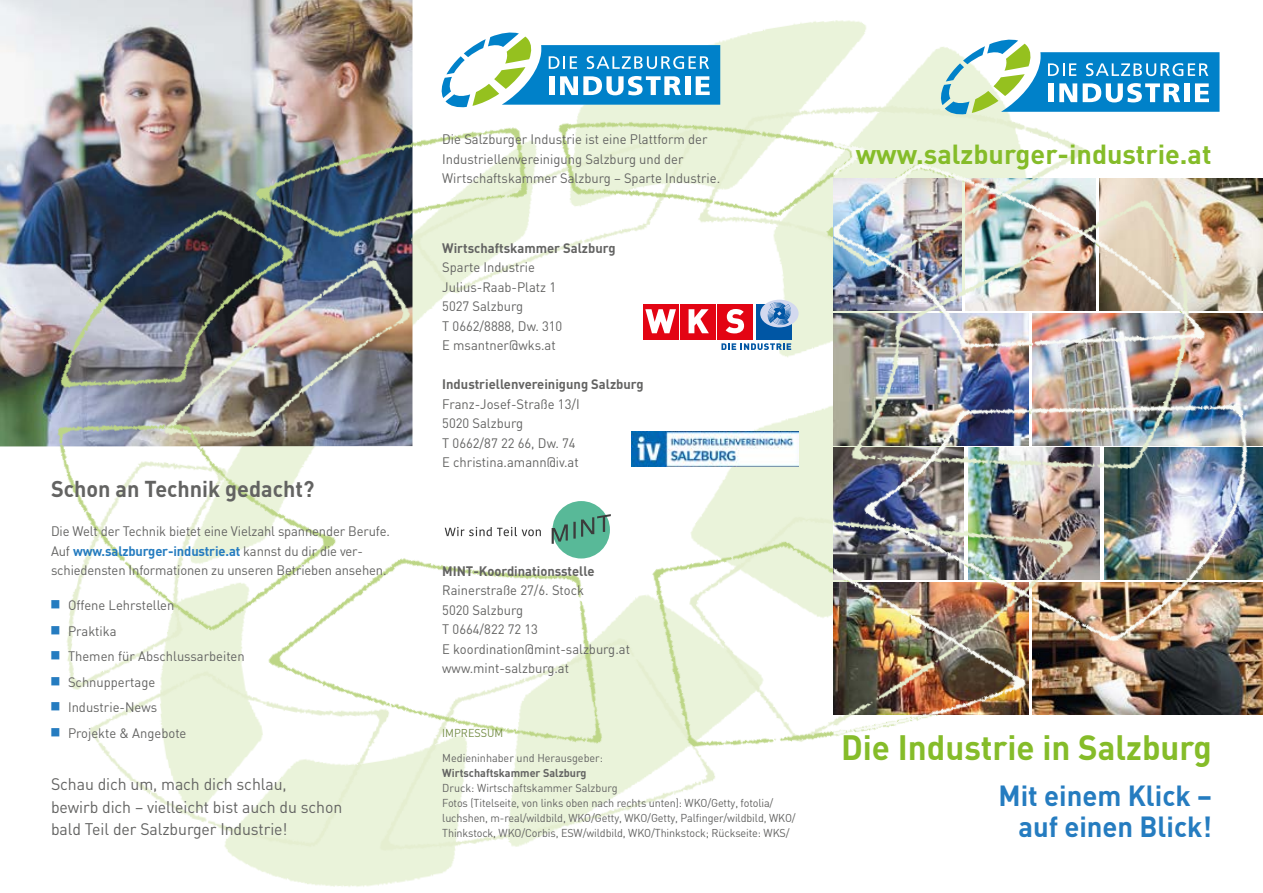
<style>
.page{position:relative;width:1263px;height:893px;background:#fff}
.page>*{position:absolute;margin:0;border:0;box-sizing:border-box;transform-origin:0 0}
.t1{font:700 34.5px "DIN";color:#85bc29;scale:.96 1}
.t2{font:700 28.5px/31.5px "DIN";color:#257cc0;text-align:right;scale:.96 1}
.t3{font:700 27px "DIN";color:#85bc29}
.t4{font:700 22.5px "DIN";color:#636362;scale:.96 1}
.t5{font:16.5px/22.5px "DIN";letter-spacing:-.005em;color:#636362;scale:.96 1}
.t6{font:13.5px/19.5px "DIN";color:#636362;scale:.96 1}
.t7{font:700 13.5px "DIN";color:#636362;scale:.96 1}
.t8{font:11.25px/15px "DIN";letter-spacing:-.01em;color:#636362;scale:.96 1}
.t9{font:700 11.25px "DIN";color:#636362;scale:.96 1}
.t10{font:11.25px "DIN";color:#748d45;scale:.96 1}
.s1{font-weight:700;color:#257cc0}
</style>
<div class="page">
<img style="left:0;top:0;width:866px;height:887px">
<svg style="left:441px;top:31px;width:279px;height:77px"></svg>
<img style="left:0;top:0;width:69px;height:446px">
<img style="left:69px;top:0;width:343px;height:446px">
<img style="left:833px;top:770px;width:33px;height:87px">
<img style="left:833px;top:29px;width:430px;height:741px">
<svg style="left:940px;top:39px;width:279px;height:76px"></svg>
<div style="left:680px;top:304px;width:35px;height:35px;background:#e30413"></div>
<svg style="left:688px;top:309px;width:21px;height:24px"></svg>
<div style="left:643px;top:304px;width:35px;height:35px;background:#e30413"></div>
<svg style="left:645px;top:309px;width:31px;height:24px"></svg>
<div style="left:756px;top:304px;width:35px;height:35px;background:#0056a4"></div>
<svg style="left:721px;top:343px;width:70px;height:7px"></svg>
<div style="left:760px;top:300px;width:38px;height:27px;background:#d3d9ef;border-radius:50%"></div>
<svg style="left:766px;top:301px;width:26px;height:25px"></svg>
<div style="left:717px;top:304px;width:35px;height:35px;background:#e30413"></div>
<svg style="left:726px;top:309px;width:18px;height:24px"></svg>
<img style="left:631px;top:431px;width:167px;height:36px">
<svg style="left:445px;top:527px;width:96px;height:9px"></svg>
<div style="left:552px;top:501px;width:58px;height:57px;background:#58b998;border-radius:50%"></div>
<svg style="left:552px;top:514px;width:59px;height:30px"></svg>
<svg style="left:51px;top:600px;width:8px;height:9px"></svg>
<svg style="left:51px;top:626px;width:8px;height:8px"></svg>
<svg style="left:51px;top:651px;width:8px;height:9px"></svg>
<svg style="left:51px;top:677px;width:8px;height:8px"></svg>
<svg style="left:51px;top:702px;width:8px;height:9px"></svg>
<svg style="left:51px;top:728px;width:8px;height:8px"></svg>
<h3 class="t4" style="left:51px;top:474px;width:276px">Schon an Technik gedacht?</h3>
<p class="t6" style="left:51px;top:521px;width:354px">Die Welt der Technik bietet eine Vielzahl spannender Berufe.<br>Auf <span class="s1">www.salzburger-industrie.at</span> kannst du dir die ver&shy;schiedensten Informationen zu unseren Betrieben ansehen.</p>
<p class="t6" style="left:68px;top:593px;width:186px;line-height:25.5px">Offene Lehrstellen<br>Praktika<br>Themen für Abschlussarbeiten<br>Schnuppertage<br>Industrie-News<br>Projekte &amp; Angebote</p>
<p class="t5" style="left:51px;top:773px;width:305px">Schau dich um, mach dich schlau,<br>bewirb dich – vielleicht bist auch du schon bald Teil der Salzburger Industrie!</p>
<p class="t6" style="left:442px;top:130px;width:291px">Die Salzburger Industrie ist eine Plattform der<br>Industriellenvereinigung Salzburg und der<br>Wirtschaftskammer Salzburg – Sparte Industrie.</p>
<p class="t7" style="left:442px;top:239px;width:182px">Wirtschaftskammer Salzburg</p>
<p class="t6" style="left:442px;top:257px;width:127px">Sparte Industrie<br>Julius-Raab-Platz 1<br>5027 Salzburg<br>T 0662/8888, Dw. 310<br>E msantner@wks.at</p>
<p class="t7" style="left:442px;top:375px;width:211px">Industriellenvereinigung Salzburg</p>
<p class="t6" style="left:442px;top:394px;width:145px">Franz-Josef-Straße 13/I<br>5020 Salzburg<br>T 0662/87 22 66, Dw. 74<br>E christina.amann@iv.at</p>
<p class="t7" style="left:442px;top:562px;width:160px">MINT-Koordinationsstelle</p>
<p class="t6" style="left:442px;top:580px;width:197px">Rainerstraße 27/6. Stock<br>5020 Salzburg<br>T 0664/822 72 13<br>E koordination@mint-salzburg.at www.mint-salzburg.at</p>
<p class="t10" style="left:442px;top:726px;width:65px">IMPRESSUM</p>
<p class="t8" style="left:442px;top:751px;width:169px">Medieninhaber und Herausgeber:</p>
<p class="t9" style="left:442px;top:766px;width:152px">Wirtschaftskammer Salzburg</p>
<p class="t8" style="left:442px;top:781px;width:370px">Druck: Wirtschaftskammer Salzburg<br>Fotos (Titelseite, von links oben nach rechts unten): WKO/Getty, fotolia/ luchshen, m-real/wildbild, WKO/Getty, WKO/Getty, Palfinger/wildbild, WKO/ Thinkstock, WKO/Corbis, ESW/wildbild, WKO/Thinkstock; Rückseite: WKS/</p>
<h3 class="t3" style="left:856px;top:136px;width:357px">www.salzburger-industrie.at</h3>
<h1 class="t1" style="left:841px;top:725px;width:388px">Die Industrie in Salzburg</h1>
<h2 class="t2" style="left:998px;top:778px;width:224px">Mit einem Klick – auf einen Blick!</h2>
</div>
